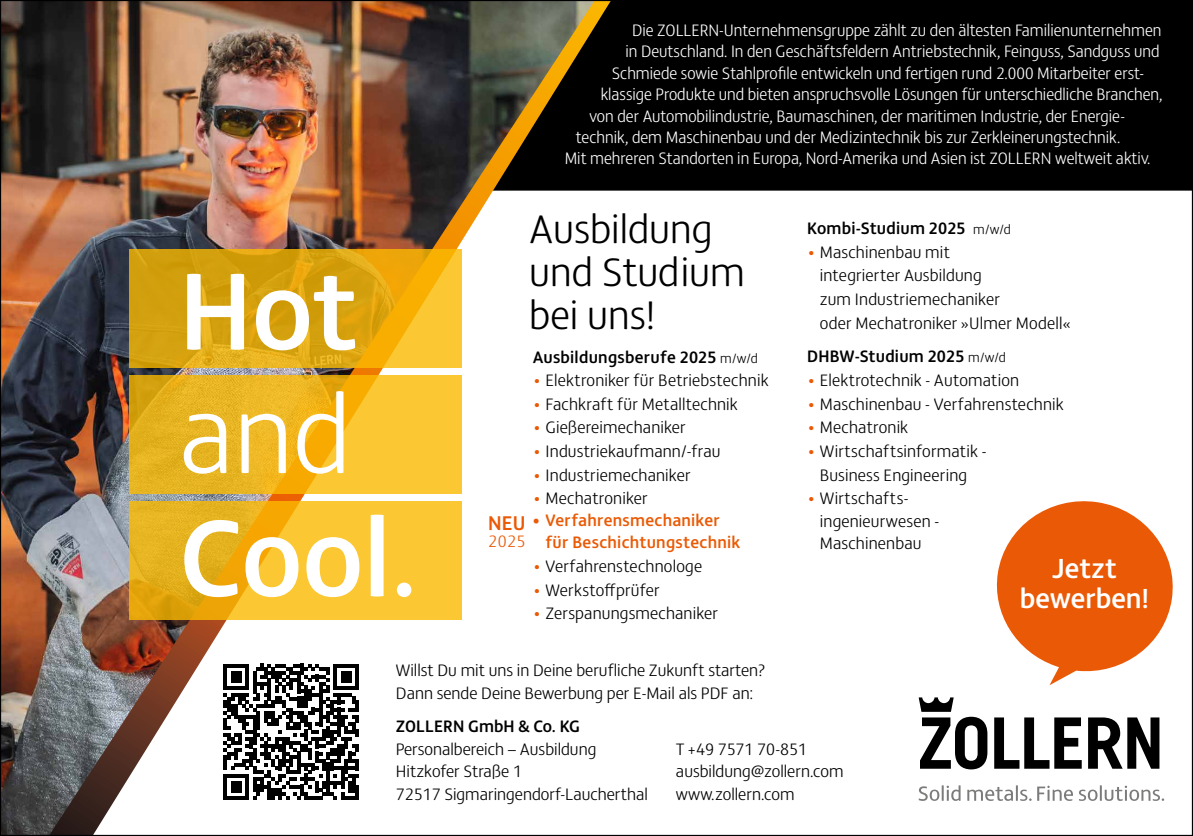
<style>
.page{position:relative;width:1193px;height:836px;background:#fff}
.page>*{position:absolute;margin:0;border:0;box-sizing:border-box;transform-origin:0 0}
.t1{font:500 110.7px "FS Matthew";color:#fff}
.t2{font:300 110.7px "FS Matthew";color:#fff}
.t3{font:300 40.5px/42.8px "FS Matthew";color:#000}
.t4{font:500 28.12px/29.9px "FS Matthew";letter-spacing:-.01em;color:#fff;text-align:center}
.t5{font:500 20.25px "FS Matthew";color:#ea5a06}
.t6{font:300 16.88px/22.5px "FS Matthew";letter-spacing:.005em;color:#000}
.t7{font:300 16.88px "FS Matthew";color:#fff;scale:.96 1}
.t8{font:500 16.88px "FS Matthew";letter-spacing:.01em;color:#000}
.t9{font:500 16.88px/22.5px "FS Matthew";letter-spacing:.01em;color:#ea5a06}
.t10{font:300 16.88px "FS Matthew";color:#ea5a06}
.s1{font-weight:300;font-size:13.5px}
.s2{color:#ea5a06}
</style>
<div class="page">
<img style="left:2px;top:2px;width:47px;height:832px">
<div style="left:611px;top:2px;width:580px;height:189px;background:#000"></div>
<svg style="left:919px;top:785px;width:245px;height:15px"></svg>
<svg style="left:918px;top:697px;width:241px;height:72px"></svg>
<img style="left:49px;top:2px;width:562px;height:832px">
<svg style="left:223px;top:663px;width:136px;height:136px"></svg>
<hr style="left:355px;top:784px;width:4px;height:15px;background:#000">
<svg style="left:129px;top:250px;width:333px;height:118px;fill:#d6a20e"></svg>
<svg style="left:129px;top:375px;width:333px;height:119px"></svg>
<svg style="left:129px;top:501px;width:333px;height:118px;fill:#fbc733"></svg>
<svg style="left:986px;top:501px;width:187px;height:199px;fill:#ea5a06"></svg>
<h1 class="t1" style="left:179px;top:223px;width:182px">Hot</h1>
<h1 class="t2" style="left:179px;top:353px;width:173px">and</h1>
<h1 class="t1" style="left:179px;top:469px;width:240px">Cool.</h1>
<p class="t7" style="left:632px;top:18px;width:553px">Die ZOLLERN-Unternehmensgruppe zählt zu den ältesten Familienunternehmen</p>
<p class="t7" style="left:625px;top:39px;width:558px">in Deutschland. In den Geschäftsfeldern Antriebstechnik, Feinguss, Sandguss und</p>
<p class="t7" style="left:612px;top:61px;width:556px">Schmiede sowie Stahlprofile entwickeln und fertigen rund 2.000 Mitarbeiter erst-</p>
<p class="t7" style="left:601px;top:82px;width:587px">klassige Produkte und bieten anspruchsvolle Lösungen für unterschiedliche Branchen,</p>
<p class="t7" style="left:589px;top:103px;width:558px">von der Automobilindustrie, Baumaschinen, der maritimen Industrie, der Energie-</p>
<p class="t7" style="left:576px;top:125px;width:568px">technik, dem Maschinenbau und der Medizintechnik bis zur Zerkleinerungstechnik.</p>
<p class="t7" style="left:565px;top:146px;width:612px">Mit mehreren Standorten in Europa, Nord-Amerika und Asien ist ZOLLERN weltweit aktiv.</p>
<h2 class="t3" style="left:529px;top:205px;width:217px">Ausbildung und Studium</h2>
<h2 class="t3" style="left:529px;top:291px;width:128px">bei uns!</h2>
<p class="t5" style="left:488px;top:506px;width:39px">NEU</p>
<p class="t10" style="left:488px;top:528px;width:39px">2025</p>
<p class="t8" style="left:533px;top:343px;width:227px">Ausbildungsberufe 2025 <span class="s1">m/w/d</span></p>
<p class="t6" style="left:533px;top:368px;width:237px"><span class="s2">•</span> Elektroniker für Betriebstechnik</p>
<p class="t6" style="left:533px;top:391px;width:207px"><span class="s2">•</span> Fachkraft für Metalltechnik</p>
<p class="t6" style="left:533px;top:415px;width:155px"><span class="s2">•</span> Gießereimechaniker</p>
<p class="t6" style="left:533px;top:439px;width:189px"><span class="s2">•</span> Industriekaufmann/-frau</p>
<p class="t6" style="left:533px;top:462px;width:159px"><span class="s2">•</span> Industriemechaniker</p>
<p class="t6" style="left:533px;top:486px;width:116px"><span class="s2">•</span> Mechatroniker</p>
<p class="t9" style="left:545px;top:507px;width:196px;text-indent:-13px">• Verfahrensmechaniker für Beschichtungstechnik</p>
<p class="t6" style="left:533px;top:553px;width:171px"><span class="s2">•</span> Verfahrenstechnologe</p>
<p class="t6" style="left:533px;top:577px;width:129px"><span class="s2">•</span> Werkstoffprüfer</p>
<p class="t6" style="left:533px;top:601px;width:187px"><span class="s2">•</span> Zerspanungsmechaniker</p>
<p class="t8" style="left:807px;top:215px;width:205px">Kombi-Studium 2025 <span class="s1">m/w/d</span></p>
<p class="t6" style="left:820px;top:239px;width:252px;line-height:23.6px;text-indent:-13px"><span class="s2">•</span> Maschinenbau mit<br>integrierter Ausbildung<br>zum Industriemechaniker<br>oder Mechatroniker »Ulmer Modell«</p>
<p class="t8" style="left:807px;top:343px;width:200px">DHBW-Studium 2025 <span class="s1">m/w/d</span></p>
<p class="t6" style="left:807px;top:368px;width:214px"><span class="s2">•</span> Elektrotechnik - Automation</p>
<p class="t6" style="left:807px;top:391px;width:258px"><span class="s2">•</span> Maschinenbau - Verfahrenstechnik</p>
<p class="t6" style="left:807px;top:415px;width:103px"><span class="s2">•</span> Mechatronik</p>
<p class="t6" style="left:807px;top:438px;width:181px;line-height:23.6px;text-align:center"><span class="s2">•</span> Wirtschaftsinformatik -<br>Business Engineering</p>
<p class="t6" style="left:820px;top:486px;width:121px;text-indent:-13px"><span class="s2">•</span> Wirtschafts&shy;ingenieurwesen -<br>Maschinenbau</p>
<h3 class="t4" style="left:1020px;top:550px;width:131px">Jetzt bewerben!</h3>
<p class="t6" style="left:396px;top:657px;width:371px">Willst Du mit uns in Deine berufliche Zukunft starten?<br>Dann sende Deine Bewerbung per E-Mail als PDF an:</p>
<p class="t8" style="left:396px;top:713px;width:186px">ZOLLERN GmbH &amp; Co. KG</p>
<p class="t6" style="left:396px;top:736px;width:253px">Personalbereich – Ausbildung<br>Hitzkofer Straße 1<br>72517 Sigmaringendorf-Laucherthal</p>
<p class="t6" style="left:676px;top:736px;width:169px">T +49 7571 70-851 ausbildung@zollern.com www.zollern.com</p>
</div>
